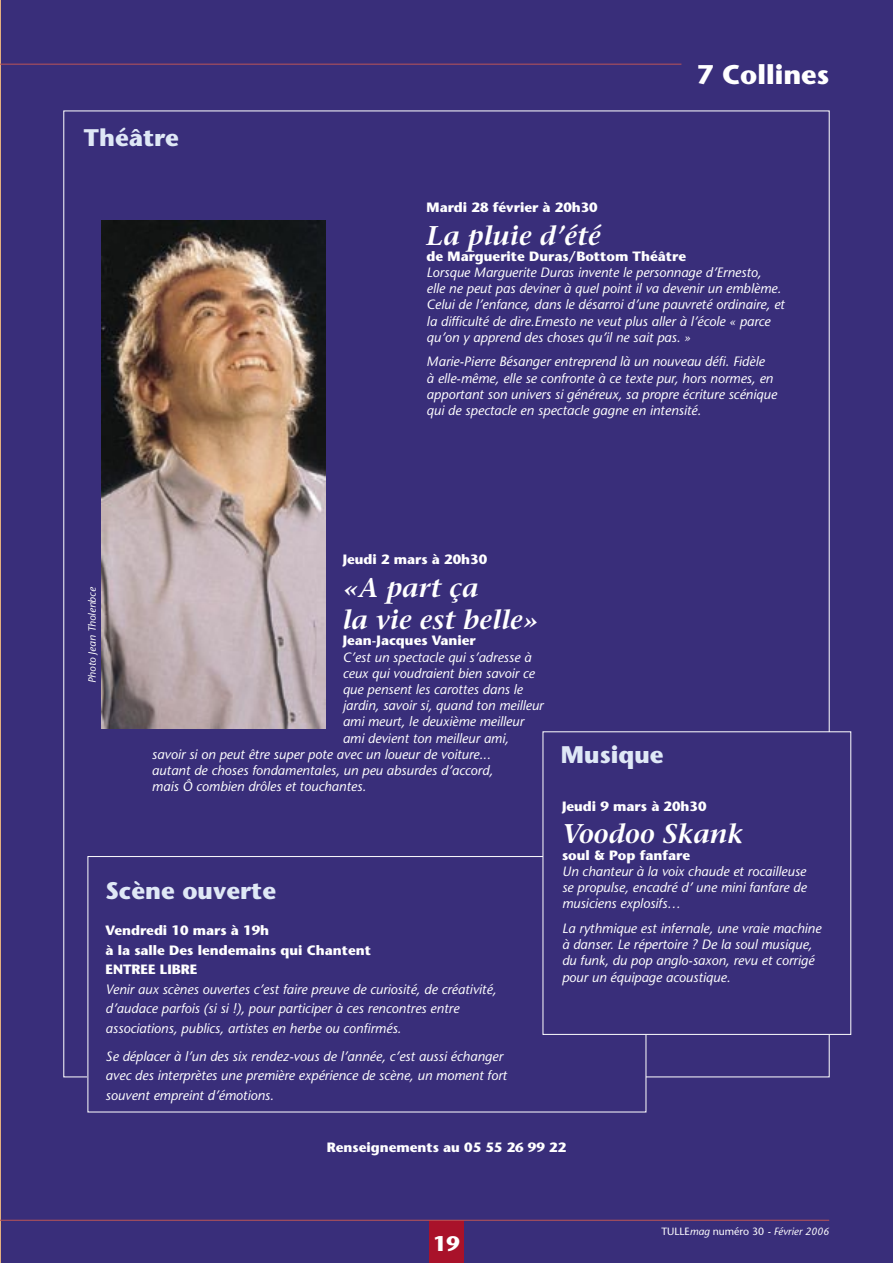
<style>
.page{position:relative;width:893px;height:1263px;background:#fff}
.page>*{position:absolute;margin:0;border:0;box-sizing:border-box;transform-origin:0 0}
.Théâtre_titre{font:italic 600 27px/32.4px "Stone Serif";color:#fff}
.t1{font:700 27px "Stone Sans";color:#fff}
.Théâtre_rubrique{font:700 24px "Stone Sans";color:#dfe8f6}
.t2{font:700 21px "Stone Sans";color:#fff}
.Théâtre_texte{font:italic 13.5px/16.2px "Stone Sans";color:#fff}
.Théâtre_date{font:700 13.5px "Stone Sans";color:#fff}
.Légende{font:italic 10.5px "Stone Sans";color:#fff}
.s1{font-style:normal}
</style>
<div class="page">
<div style="left:1px;top:0;width:892px;height:1263px;background:#392e7a"></div>
<hr style="left:0;top:0;width:1px;height:1263px;background:#e4af7f">
<div style="left:429px;top:1220px;width:34px;height:43px;background:#a9122a"></div>
<hr style="left:0;top:64px;width:681px;height:1px;background:#bb5456">
<hr style="left:0;top:1220px;width:829px;height:1px;background:#bb5456">
<img style="left:102px;top:220px;width:224px;height:509px">
<p class="Théâtre_rubrique" style="left:84px;top:123px;width:96px">Théâtre</p>
<p class="t1" style="left:697px;top:58px;width:134px">7 Collines</p>
<p class="Théâtre_date" style="left:427px;top:199px;width:173px">Mardi 28 février à 20h30</p>
<p class="Théâtre_titre" style="left:427px;top:219px;width:176px">La pluie d’été</p>
<p class="Théâtre_date" style="left:427px;top:248px;width:261px">de Marguerite Duras/Bottom Théâtre</p>
<p class="Théâtre_texte" style="left:427px;top:264px;width:360px">Lorsque Marguerite Duras invente le personnage d’Ernesto,<br>elle ne peut pas deviner à quel point il va devenir un emblème.<br>Celui de l’enfance, dans le désarroi d’une pauvreté ordinaire, et la difficulté de dire.Ernesto ne veut plus aller à l’école « parce qu’on y apprend des choses qu’il ne sait pas. »</p>
<p class="Théâtre_texte" style="left:427px;top:354px;width:352px">Marie-Pierre Bésanger entreprend là un nouveau défi. Fidèle<br>à elle-même, elle se confronte à ce texte pur, hors normes, en apportant son univers si généreux, sa propre écriture scénique qui de spectacle en spectacle gagne en intensité.</p>
<p class="Légende" style="left:86px;top:683px;width:98px;rotate:-90deg">Photo Jean Tholenbce</p>
<p class="Théâtre_date" style="left:343px;top:552px;width:146px">Jeudi 2 mars à 20h30</p>
<p class="Théâtre_titre" style="left:343px;top:571px;width:198px">«A part ça<br>la vie est belle»</p>
<p class="Théâtre_date" style="left:343px;top:633px;width:135px">Jean-Jacques Vanier</p>
<p class="Théâtre_texte" style="left:343px;top:649px;width:190px">C’est un spectacle qui s’adresse à</p>
<p class="Théâtre_texte" style="left:343px;top:665px;width:194px">ceux qui voudraient bien savoir ce</p>
<p class="Théâtre_texte" style="left:343px;top:681px;width:182px">que pensent les carottes dans le</p>
<p class="Théâtre_texte" style="left:343px;top:697px;width:202px">jardin, savoir si, quand ton meilleur</p>
<p class="Théâtre_texte" style="left:343px;top:714px;width:183px">ami meurt, le deuxième meilleur</p>
<p class="Théâtre_texte" style="left:343px;top:730px;width:168px">ami devient ton meilleur ami,</p>
<p class="Théâtre_texte" style="left:152px;top:746px;width:340px">savoir si on peut être super pote avec un loueur de voiture...</p>
<p class="Théâtre_texte" style="left:152px;top:762px;width:343px">autant de choses fondamentales, un peu absurdes d’accord,</p>
<p class="Théâtre_texte" style="left:152px;top:778px;width:216px">mais Ô combien drôles et touchantes.</p>
<p class="Théâtre_rubrique" style="left:561px;top:740px;width:104px">Musique</p>
<p class="Théâtre_date" style="left:562px;top:798px;width:146px">Jeudi 9 mars à 20h30</p>
<p class="Théâtre_titre" style="left:562px;top:818px;width:182px">Voodoo Skank</p>
<p class="Théâtre_date" style="left:562px;top:847px;width:130px">soul &amp; Pop fanfare</p>
<p class="Théâtre_texte" style="left:562px;top:863px;width:246px;text-align:justify">Un chanteur à la voix chaude et rocailleuse se propulse, encadré d’ une mini fanfare de musiciens explosifs…</p>
<p class="Théâtre_texte" style="left:562px;top:920px;width:261px">La rythmique est infernale, une vraie machine à danser. Le répertoire ? De la soul musique, du funk, du pop anglo-saxon, revu et corrigé pour un équipage acoustique.</p>
<p class="Théâtre_rubrique" style="left:106px;top:876px;width:172px">Scène ouverte</p>
<p class="Théâtre_date" style="left:106px;top:923px;width:165px">Vendredi 10 mars à 19h</p>
<p class="Théâtre_date" style="left:106px;top:942px;width:267px">à la salle Des lendemains qui Chantent</p>
<p class="Théâtre_date" style="left:106px;top:962px;width:93px">ENTREE LIBRE</p>
<p class="Théâtre_texte" style="left:106px;top:979px;width:392px;line-height:19.5px">Venir aux scènes ouvertes c’est faire preuve de curiosité, de créativité, d’audace parfois (si si !), pour participer à ces rencontres entre associations, publics, artistes en herbe ou confirmés.</p>
<p class="Théâtre_texte" style="left:106px;top:1046px;width:403px;line-height:19.5px">Se déplacer à l’un des six rendez-vous de l’année, c’est aussi échanger avec des interprètes une première expérience de scène, un moment fort souvent empreint d’émotions.</p>
<p class="Théâtre_date" style="left:327px;top:1139px;width:241px">Renseignements au 05 55 26 99 22</p>
<p class="t2" style="left:433px;top:1231px;width:28px">19</p>
<p class="Légende" style="left:661px;top:1225px;width:169px"><span class="s1">TULLE</span>mag <span class="s1">numéro 30</span> - Février 2006</p>
</div>
